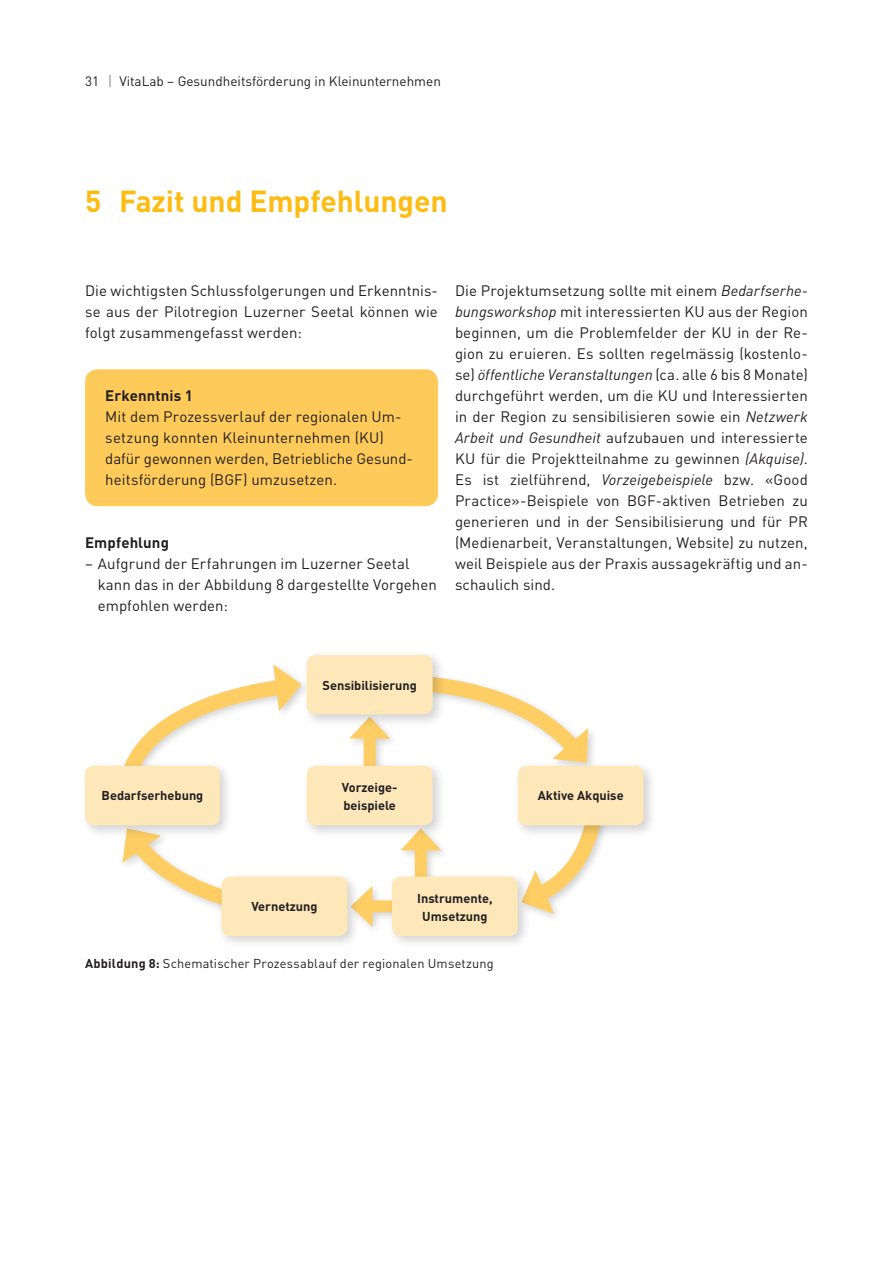
<style>
.page{position:relative;width:893px;height:1263px;background:#fff}
.page>*{position:absolute;margin:0;border:0;box-sizing:border-box;transform-origin:0 0}
.t1{font:700 30px "DINOT";letter-spacing:-.005em;color:#fdbc12}
.t2{font:15px/21px "DINOT";letter-spacing:.005em;color:#231f20}
.t3{font:700 15px "DINOT";letter-spacing:.01em;color:#231f20}
.t4{font:13.5px "DINOT";color:#231f20}
.t5{font:700 12.75px/18px "DINOT";color:#231f20;text-align:center}
.t6{font:12.75px "DINOT";letter-spacing:.015em;color:#231f20}
.s1{font-style:italic}
.s2{font-weight:700}
</style>
<div class="page">
<svg style="left:109px;top:75px;width:2px;height:12px"></svg>
<div style="left:85px;top:369px;width:353px;height:137px;background:#feca5a;border-radius:13px"></div>
<div style="left:397px;top:825px;width:53px;height:67px;background:#231f20;opacity:.2"></div>
<div style="left:415px;top:842px;width:12px;height:40px;background:#fece64"></div>
<svg style="left:400px;top:839px;width:41px;height:11px"></svg>
<div style="left:347px;top:883px;width:63px;height:53px;background:#231f20;opacity:.2"></div>
<div style="left:364px;top:900px;width:36px;height:12px;background:#fece64"></div>
<svg style="left:361px;top:886px;width:11px;height:41px"></svg>
<svg style="left:126px;top:664px;width:176px;height:97px"></svg>
<svg style="left:122px;top:839px;width:95px;height:69px"></svg>
<svg style="left:531px;top:839px;width:71px;height:77px"></svg>
<svg style="left:349px;top:678px;width:244px;height:83px"></svg>
<div style="left:302px;top:650px;width:144px;height:78px;background:#231f20;opacity:.2"></div>
<div style="left:307px;top:655px;width:126px;height:59px;background:#fee8ba;border-radius:9px"></div>
<div style="left:513px;top:761px;width:144px;height:78px;background:#231f20;opacity:.2"></div>
<div style="left:518px;top:766px;width:126px;height:59px;background:#fee8ba;border-radius:9px"></div>
<div style="left:387px;top:872px;width:144px;height:78px;background:#231f20;opacity:.2"></div>
<div style="left:392px;top:876px;width:126px;height:60px;background:#fee8ba;border-radius:9px"></div>
<div style="left:302px;top:761px;width:144px;height:78px;background:#231f20;opacity:.2"></div>
<div style="left:307px;top:766px;width:126px;height:59px;background:#fee8ba;border-radius:9px"></div>
<div style="left:80px;top:761px;width:153px;height:78px;background:#231f20;opacity:.2"></div>
<div style="left:85px;top:766px;width:135px;height:59px;background:#fee8ba;border-radius:9px"></div>
<div style="left:217px;top:872px;width:144px;height:78px;background:#231f20;opacity:.2"></div>
<div style="left:222px;top:876px;width:125px;height:60px;background:#fee8ba;border-radius:9px"></div>
<p class="t4" style="left:85px;top:72px;width:16px">31</p>
<p class="t4" style="left:119px;top:72px;width:323px">VitaLab – Gesundheitsförderung in Kleinunternehmen</p>
<h1 class="t1" style="left:85px;top:181px;width:364px">5 Fazit und Empfehlungen</h1>
<p class="t2" style="left:85px;top:280px;width:354px;text-align:justify">Die wichtigsten Schlussfolgerungen und Erkenntnis&shy;se aus der Pilotregion Luzerner Seetal können wie folgt zusammengefasst werden:</p>
<p class="t3" style="left:105px;top:386px;width:89px">Erkenntnis 1</p>
<p class="t2" style="left:105px;top:406px;width:309px">Mit dem Prozessverlauf der regionalen Um&shy;setzung konnten Kleinunternehmen (KU) dafür gewonnen werden, Betriebliche Gesund&shy;heitsförderung (BGF) umzusetzen.</p>
<p class="t3" style="left:85px;top:533px;width:86px">Empfehlung</p>
<p class="t2" style="left:98px;top:553px;width:341px;text-indent:-13px">– Aufgrund der Erfahrungen im Luzerner Seetal kann das in der Abbildung 8 dargestellte Vorgehen empfohlen werden:</p>
<p class="t2" style="left:455px;top:280px;width:354px">Die Projektumsetzung sollte mit einem <span class="s1">Bedarfserhe&shy;bungsworkshop</span> mit interessierten KU aus der Region beginnen, um die Problemfelder der KU in der Re&shy;gion zu eruieren. Es sollten regelmässig (kostenlo&shy;se) <span class="s1">öffentliche Veranstaltungen</span> (ca. alle 6 bis 8 Monate) durchgeführt werden, um die KU und Interessierten in der Region zu sensibilisieren sowie ein <span class="s1">Netzwerk Arbeit und Gesundheit</span> aufzubauen und interessierte KU für die Projektteilnahme zu gewinnen <span class="s1">(Akquise)</span>.<br>Es ist zielführend, <span class="s1">Vorzeigebeispiele</span> bzw. «Good Practice»-Beispiele von BGF-aktiven Betrieben zu generieren und in der Sensibilisierung und für PR (Medienarbeit, Veranstaltungen, Website) zu nutzen, weil Beispiele aus der Praxis aussagekräftig und an&shy;schaulich sind.</p>
<p class="t5" style="left:322px;top:675px;width:96px">Sensibilisierung</p>
<p class="t5" style="left:102px;top:786px;width:103px">Bedarfserhebung</p>
<p class="t5" style="left:342px;top:778px;width:57px;text-align:left">Vorzeige&shy;beispiele</p>
<p class="t5" style="left:538px;top:786px;width:87px">Aktive Akquise</p>
<p class="t5" style="left:251px;top:897px;width:68px">Vernetzung</p>
<p class="t5" style="left:417px;top:889px;width:77px">Instrumente,<br>Umsetzung</p>
<p class="t6" style="left:85px;top:955px;width:410px"><span class="s2">Abbildung 8:</span> Schematischer Prozessablauf der regionalen Umsetzung</p>
</div>
